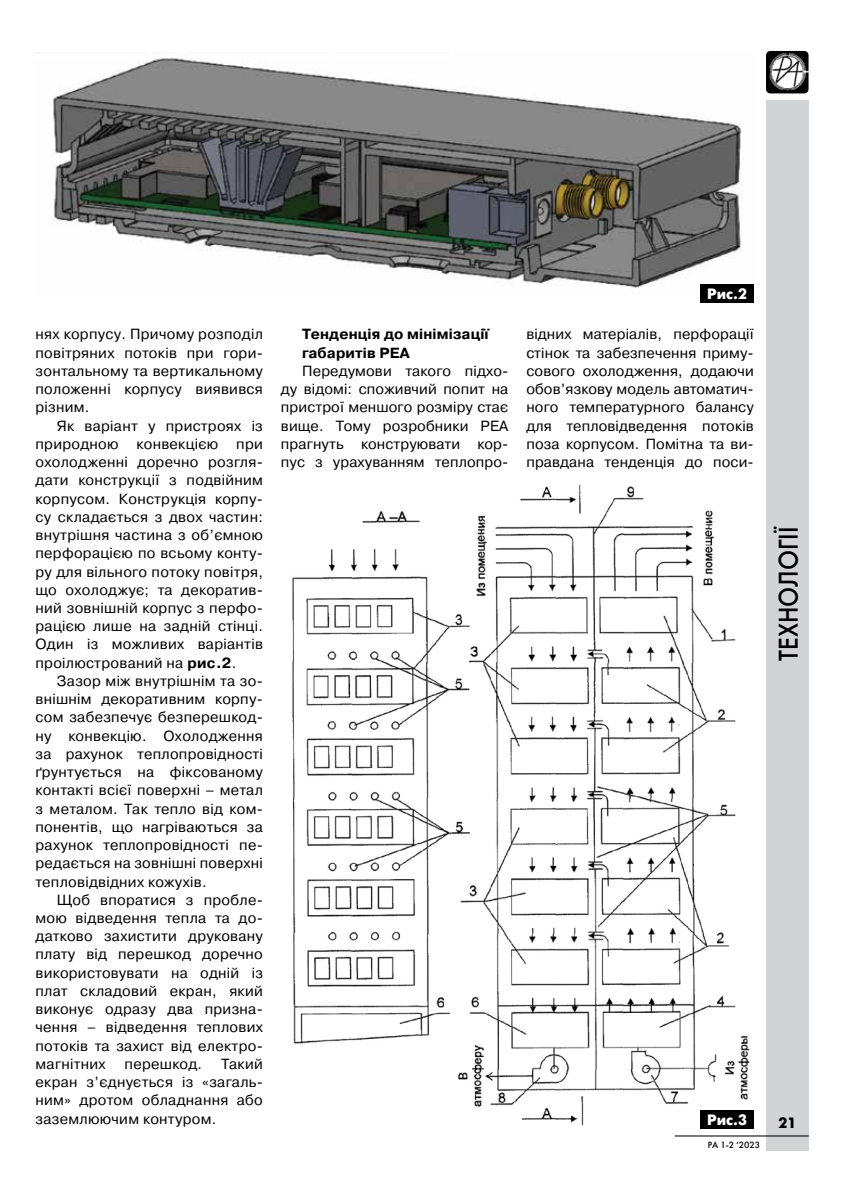
<style>
.page{position:relative;width:851px;height:1204px;background:#fff}
.page>*{position:absolute;margin:0;border:0;box-sizing:border-box;transform-origin:0 0}
.t1{font:27px "Futuris C";color:#000;scale:.9 1}
.t2{font:700 15px "Futuris C";color:#fff}
.t3{font:700 15px "Futuris C";color:#000}
.t4{font:14.7px/18.1px "Pragmatica C";letter-spacing:.02em;color:#000;text-align:justify}
.t5{font:700 14.7px/18.3px "Pragmatica C";letter-spacing:.01em;color:#000}
.t6{font:9px "Futuris C";color:#000}
.s1{font-weight:700}
</style>
<div class="page">
<svg style="left:766px;top:51px;width:42px;height:43px"></svg>
<div style="left:766px;top:100px;width:42px;height:1050px;background:#d1d3d4"></div>
<hr style="left:674px;top:1135px;width:134px;height:1px;background:#000">
<img style="left:51px;top:58px;width:703px;height:236px">
<img style="left:292px;top:485px;width:458px;height:641px">
<div style="left:700px;top:284px;width:53px;height:18px;background:#000"></div>
<div style="left:700px;top:1110px;width:53px;height:18px;background:#000"></div>
<img style="left:766px;top:51px;width:42px;height:42px">
<p class="t4" style="left:36px;top:325px;width:229px">нях корпусу. Причому розподіл повітряних потоків при гори&shy;зонтальному та вертикальному положенні корпусу виявився різним.</p>
<p class="t4" style="left:36px;top:416px;width:229px;text-indent:21px">Як варіант у пристроях із природною конвекцією при охолодженні доречно розгля&shy;дати конструкції з подвійним корпусом. Конструкція корпу&shy;су складається з двох частин: внутрішня частина з об’ємною перфорацією по всьому конту&shy;ру для вільного потоку повітря, що охолоджує; та декоратив&shy;ний зовнішній корпус з перфо&shy;рацією лише на задній стінці.<br>Один із можливих варіантів проілюстрований на <span class="s1">рис.2</span>.</p>
<p class="t4" style="left:36px;top:672px;width:229px;text-indent:21px">Зазор між внутрішнім та зо&shy;внішнім декоративним корпу&shy;сом забезпечує безперешкод&shy;ну конвекцію. Охолодження за рахунок теплопровідності ґрунтується на фіксованому контакті всієї поверхні – метал з металом. Так тепло від ком&shy;понентів, що нагріваються за рахунок теплопровідності пе&shy;редається на зовнішні поверхні тепловідвідних кожухів.</p>
<p class="t4" style="left:36px;top:890px;width:229px;text-indent:21px">Щоб впоратися з пробле&shy;мою відведення тепла та до&shy;датково захистити друковану плату від перешкод доречно використовувати на одній із плат складовий екран, який виконує одразу два призна&shy;чення – відведення теплових потоків та захист від електро&shy;магнітних</p>
<p class="t4" style="left:36px;top:1054px;width:229px;text-indent:185px">Такий екран з’єднується із «загаль&shy;ним» дротом обладнання або заземлюючим контуром.</p>
<p class="t4" style="left:125px;top:1054px;width:79px">перешкод.</p>
<p class="t5" style="left:302px;top:325px;width:188px">Тенденція до мінімізації габаритів РЕА</p>
<p class="t4" style="left:281px;top:362px;width:229px;text-indent:21px">Передумови такого підхо&shy;ду відомі: споживчий попит на пристрої меншого розміру стає вище. Тому розробники РЕА прагнуть конструювати кор&shy;пус з урахуванням теплопро-</p>
<p class="t2" style="left:707px;top:285px;width:41px">Рис.2</p>
<p class="t4" style="left:526px;top:325px;width:229px">відних матеріалів, перфорації стінок та забезпечення приму&shy;сового охолодження, додаючи обов’язкову модель автоматич&shy;ного температурного балансу для тепловідведення потоків поза корпусом. Помітна та ви&shy;правдана тенденція до поси-</p>
<h1 class="t1" style="left:772px;top:660px;width:151px;rotate:-90deg">ТЕХНОЛОГІЇ</h1>
<p class="t2" style="left:707px;top:1111px;width:41px">Рис.3</p>
<p class="t6" style="left:707px;top:1139px;width:54px">РА 1-2 ‘2023</p>
<p class="t3" style="left:778px;top:1114px;width:19px">21</p>
</div>
